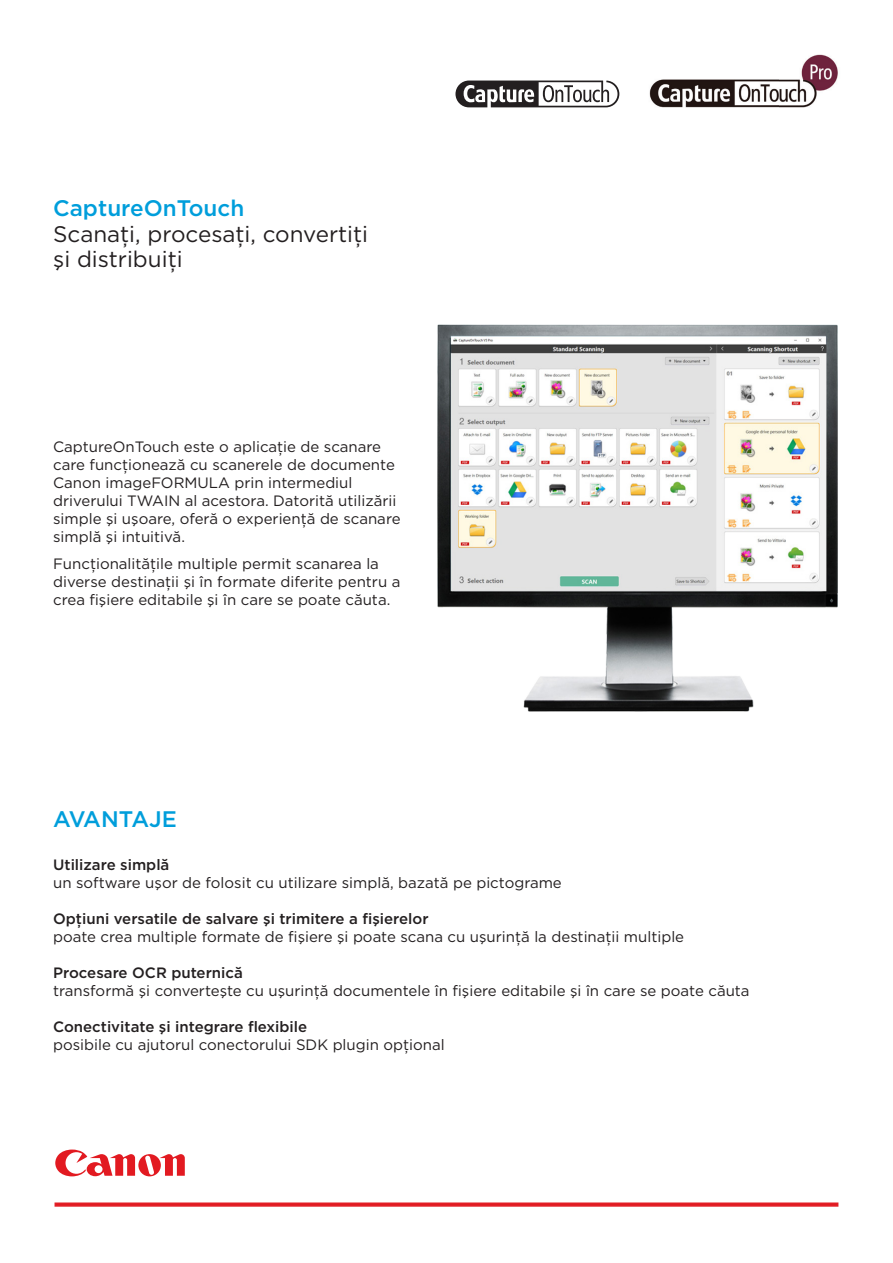
<style>
.page{position:relative;width:893px;height:1263px;background:#fff}
.page>*{position:absolute;margin:0;border:0;box-sizing:border-box;transform-origin:0 0}
.COVER_HEADER_MEDIUM{font:22.5px/25.5px "Gotham";color:#231f20}
.COVER_HEADER_MEDIUM-2{font:500 22.5px "Gotham";color:#009edb}
.COVER_HEADER_MEDIUM-3{font:15px/18px "Gotham";color:#231f20}
.SUBHEAD{font:15px/18px "Gotham";color:#231f20}
.s1{font-weight:500;color:#009edb}
.s2{font-weight:500}
</style>
<div class="page">
<svg style="left:455px;top:81px;width:164px;height:26px"></svg>
<img style="left:649px;top:54px;width:189px;height:54px">
<svg style="left:55px;top:1202px;width:783px;height:5px;background:#e64348"></svg>
<svg style="left:55px;top:1149px;width:130px;height:27px"></svg>
<img style="left:437px;top:324px;width:401px;height:388px">
<p class="COVER_HEADER_MEDIUM" style="left:53px;top:195px;width:317px"><span class="s1">CaptureOnTouch<br></span>Scanaţi, procesaţi, convertiţi şi distribuiţi</p>
<p class="SUBHEAD" style="left:53px;top:437px;width:349px">CaptureOnTouch este o aplicaţie de scanare care funcţionează cu scanerele de documente Canon imageFORMULA prin intermediul driverului TWAIN al acestora. Datorită utilizării simple şi uşoare, oferă o experienţă de scanare simplă şi intuitivă.</p>
<p class="SUBHEAD" style="left:53px;top:554px;width:349px">Funcţionalităţile multiple permit scanarea la diverse destinaţii şi în formate diferite pentru a crea fişiere editabile şi în care se poate căuta.</p>
<p class="COVER_HEADER_MEDIUM-2" style="left:53px;top:804px;width:125px">AVANTAJE</p>
<p class="COVER_HEADER_MEDIUM-3" style="left:53px;top:855px;width:510px"><span class="s2">Utilizare simplă<br></span>un software uşor de folosit cu utilizare simplă, bazată pe pictograme</p>
<p class="COVER_HEADER_MEDIUM-3" style="left:53px;top:909px;width:632px"><span class="s2">Opţiuni versatile de salvare şi trimitere a fişierelor<br></span>poate crea multiple formate de fişiere şi poate scana cu uşurinţă la destinaţii multiple</p>
<p class="COVER_HEADER_MEDIUM-3" style="left:53px;top:963px;width:698px"><span class="s2">Procesare OCR puternică<br></span>transformă şi converteşte cu uşurinţă documentele în fişiere editabile şi în care se poate căuta</p>
<p class="COVER_HEADER_MEDIUM-3" style="left:53px;top:1017px;width:393px"><span class="s2">Conectivitate şi integrare flexibile<br></span>posibile cu ajutorul conectorului SDK plugin opţional</p>
</div>
